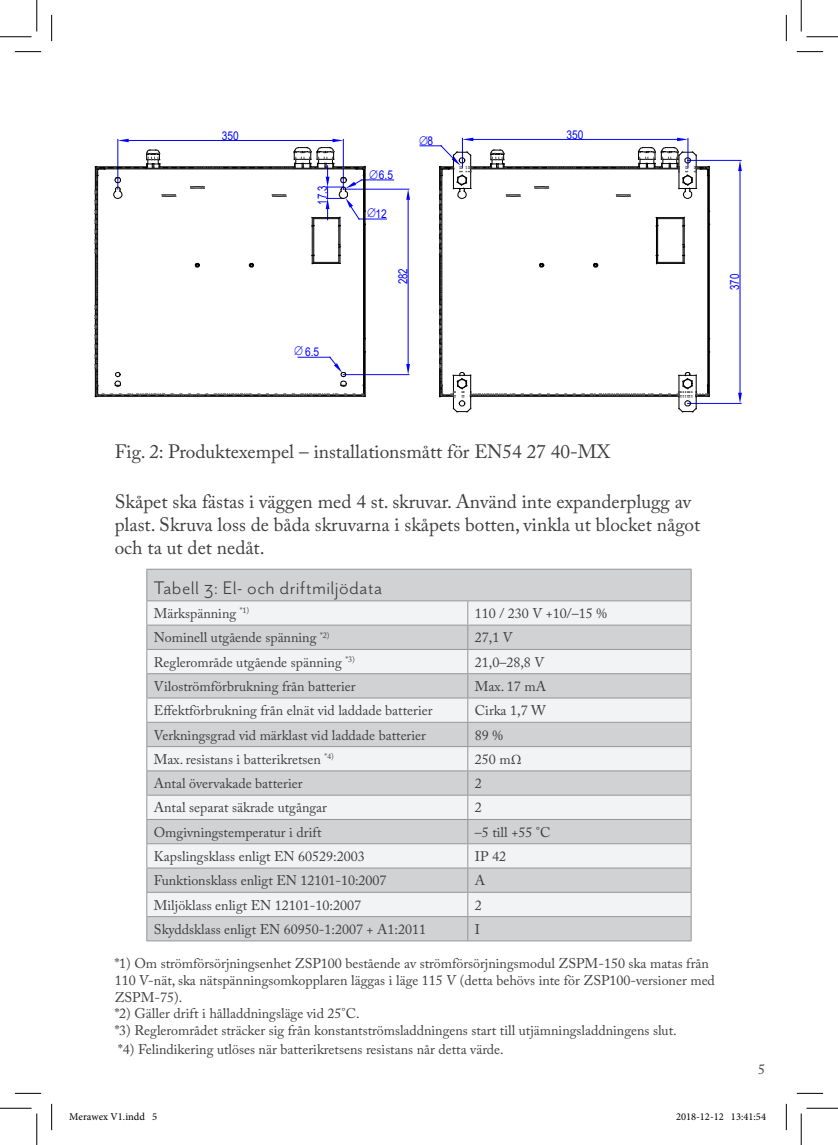
<style>
.page{position:relative;width:838px;height:1145px;background:#fff}
.page>*{position:absolute;margin:0;border:0;box-sizing:border-box;transform-origin:0 0}
.t1{font:21px "Mr Eaves San OT";letter-spacing:.02em;color:#3e3e3f}
.t2{font:19.25px/23.1px "Adobe Caslon Pro";color:#3e3e3f}
.t3{font:14px/16.8px "Adobe Caslon Pro";color:#3e3e3f}
.t4{font:12.78px "Arial";color:#00f;scale:.76 1}
.t5{font:12.08px "Arial";color:#00f;scale:.84 1}
.t6{font:10.5px "Minion Pro";color:#000}
</style>
<div class="page">
<hr style="left:361px;top:180px;width:32px;height:1px;background:#00f">
<hr style="left:343px;top:189px;width:66px;height:1px;background:#00f">
<hr style="left:343px;top:374px;width:66px;height:1px;background:#00f">
<hr style="left:408px;top:200px;width:1px;height:164px;background:#00f">
<svg style="left:406px;top:189px;width:4px;height:11px"></svg>
<svg style="left:406px;top:364px;width:4px;height:11px"></svg>
<hr style="left:687px;top:138px;width:1px;height:30px;background:#00f">
<hr style="left:473px;top:139px;width:204px;height:1px;background:#00f">
<svg style="left:677px;top:138px;width:10px;height:3px"></svg>
<hr style="left:687px;top:160px;width:54px;height:1px;background:#00f">
<hr style="left:687px;top:403px;width:54px;height:1px;background:#00f">
<hr style="left:739px;top:171px;width:1px;height:222px;background:#00f">
<svg style="left:738px;top:160px;width:3px;height:11px"></svg>
<svg style="left:738px;top:393px;width:3px;height:10px"></svg>
<hr style="left:707px;top:169px;width:1px;height:225px;background:#000">
<hr style="left:470px;top:169px;width:209px;height:1px;background:#000">
<hr style="left:503px;top:166px;width:135px;height:1px;background:#000">
<hr style="left:503px;top:167px;width:135px;height:1px;background:#000">
<hr style="left:470px;top:396px;width:209px;height:1px;background:#000">
<hr style="left:470px;top:395px;width:209px;height:1px;background:#000">
<svg style="left:539px;top:263px;width:5px;height:5px"></svg>
<svg style="left:593px;top:263px;width:5px;height:5px"></svg>
<hr style="left:709px;top:224px;width:1px;height:115px;background:#000">
<hr style="left:709px;top:352px;width:1px;height:44px;background:#000">
<hr style="left:709px;top:166px;width:1px;height:45px;background:#000">
<svg style="left:709px;top:339px;width:1px;height:13px"></svg>
<svg style="left:709px;top:211px;width:1px;height:13px"></svg>
<hr style="left:470px;top:168px;width:209px;height:1px;background:#000">
<hr style="left:708px;top:176px;width:1px;height:209px;background:#000">
<svg style="left:656px;top:217px;width:29px;height:47px"></svg>
<svg style="left:547px;top:168px;width:28px;height:1px"></svg>
<svg style="left:590px;top:394px;width:63px;height:2px"></svg>
<svg style="left:534px;top:186px;width:15px;height:3px"></svg>
<svg style="left:677px;top:372px;width:32px;height:41px"></svg>
<svg style="left:616px;top:147px;width:93px;height:52px"></svg>
<svg style="left:420px;top:138px;width:103px;height:275px"></svg>
<svg style="left:94px;top:139px;width:292px;height:258px"></svg>
<div style="left:147px;top:570px;width:543px;height:370px;background:#d1d2d4"></div>
<svg style="left:147px;top:601px;width:543px;height:315px;fill:#f2f3f4"></svg>
<hr style="left:146px;top:625px;width:322px;height:1px;background:#939598">
<hr style="left:468px;top:625px;width:223px;height:1px;background:#939598">
<hr style="left:146px;top:649px;width:322px;height:1px;background:#939598">
<hr style="left:468px;top:649px;width:223px;height:1px;background:#939598">
<hr style="left:146px;top:673px;width:322px;height:1px;background:#939598">
<hr style="left:468px;top:673px;width:223px;height:1px;background:#939598">
<hr style="left:146px;top:698px;width:322px;height:1px;background:#939598">
<hr style="left:468px;top:698px;width:223px;height:1px;background:#939598">
<hr style="left:146px;top:722px;width:322px;height:1px;background:#939598">
<hr style="left:468px;top:722px;width:223px;height:1px;background:#939598">
<hr style="left:146px;top:746px;width:322px;height:1px;background:#939598">
<hr style="left:468px;top:746px;width:223px;height:1px;background:#939598">
<hr style="left:146px;top:770px;width:322px;height:1px;background:#939598">
<hr style="left:468px;top:770px;width:223px;height:1px;background:#939598">
<hr style="left:146px;top:795px;width:322px;height:1px;background:#939598">
<hr style="left:468px;top:795px;width:223px;height:1px;background:#939598">
<hr style="left:146px;top:819px;width:322px;height:1px;background:#939598">
<hr style="left:468px;top:819px;width:223px;height:1px;background:#939598">
<hr style="left:146px;top:843px;width:322px;height:1px;background:#939598">
<hr style="left:468px;top:843px;width:223px;height:1px;background:#939598">
<hr style="left:146px;top:868px;width:322px;height:1px;background:#939598">
<hr style="left:468px;top:868px;width:223px;height:1px;background:#939598">
<hr style="left:146px;top:892px;width:322px;height:1px;background:#939598">
<hr style="left:468px;top:892px;width:223px;height:1px;background:#939598">
<hr style="left:146px;top:916px;width:322px;height:1px;background:#939598">
<hr style="left:468px;top:916px;width:223px;height:1px;background:#939598">
<svg style="left:467px;top:601px;width:1px;height:339px"></svg>
<svg style="left:146px;top:601px;width:1px;height:339px"></svg>
<svg style="left:690px;top:601px;width:1px;height:339px"></svg>
<hr style="left:146px;top:940px;width:322px;height:1px;background:#939598">
<hr style="left:468px;top:940px;width:223px;height:1px;background:#939598">
<hr style="left:146px;top:569px;width:322px;height:1px;background:#939598">
<hr style="left:146px;top:570px;width:1px;height:30px;background:#939598">
<hr style="left:468px;top:569px;width:223px;height:1px;background:#939598">
<hr style="left:690px;top:570px;width:1px;height:30px;background:#939598">
<hr style="left:146px;top:600px;width:322px;height:1px;background:#939598">
<hr style="left:468px;top:600px;width:223px;height:1px;background:#939598">
<svg style="left:15px;top:51px;width:26px;height:1px"></svg>
<svg style="left:796px;top:51px;width:27px;height:1px"></svg>
<svg style="left:15px;top:1093px;width:26px;height:1px"></svg>
<svg style="left:796px;top:1093px;width:27px;height:1px"></svg>
<svg style="left:51px;top:15px;width:1px;height:26px"></svg>
<svg style="left:51px;top:1104px;width:1px;height:26px"></svg>
<svg style="left:786px;top:15px;width:1px;height:26px"></svg>
<svg style="left:786px;top:1104px;width:1px;height:26px"></svg>
<hr style="left:0;top:36px;width:32px;height:1px;background:#000">
<hr style="left:806px;top:36px;width:31px;height:1px;background:#000">
<hr style="left:0;top:1108px;width:32px;height:1px;background:#000">
<hr style="left:806px;top:1108px;width:31px;height:1px;background:#000">
<hr style="left:36px;top:0;width:1px;height:31px;background:#000">
<hr style="left:36px;top:1113px;width:1px;height:32px;background:#000">
<hr style="left:800px;top:0;width:1px;height:31px;background:#000">
<hr style="left:800px;top:1113px;width:1px;height:32px;background:#000">
<p class="t5" style="left:222px;top:127px;width:22px">350</p>
<p class="t4" style="left:313px;top:205px;width:26px;rotate:-90deg">17.3</p>
<p class="t5" style="left:294px;top:343px;width:31px">∅ 6.5</p>
<p class="t5" style="left:369px;top:166px;width:30px">∅6.5</p>
<p class="t5" style="left:367px;top:205px;width:25px">∅12</p>
<p class="t5" style="left:419px;top:132px;width:18px">∅8</p>
<p class="t4" style="left:394px;top:284px;width:23px;rotate:-90deg">282</p>
<p class="t5" style="left:566px;top:126px;width:22px">350</p>
<p class="t4" style="left:725px;top:290px;width:23px;rotate:-90deg">370</p>
<h2 class="t2" style="left:115px;top:440px;width:497px">Fig. 2: Produktexempel – installationsmått för EN54 27 40-MX</h2>
<h2 class="t2" style="left:115px;top:490px;width:587px">Skåpet ska fästas i väggen med 4 st. skruvar. Använd inte expanderplugg av plast. Skruva loss de båda skruvarna i skåpets botten, vinkla ut blocket något och ta ut det nedåt.</h2>
<h1 class="t1" style="left:154px;top:576px;width:230px">Tabell 3: El- och driftmiljödata</h1>
<p class="t3" style="left:154px;top:605px;width:97px">Märkspänning <sup>*1)</sup></p>
<p class="t3" style="left:475px;top:605px;width:133px">110 / 230 V +10/–15 %</p>
<p class="t3" style="left:154px;top:629px;width:177px">Nominell utgående spänning <sup>*2)</sup></p>
<p class="t3" style="left:475px;top:629px;width:39px">27,1 V</p>
<p class="t3" style="left:154px;top:653px;width:202px">Reglerområde utgående spänning <sup>*3)</sup></p>
<p class="t3" style="left:475px;top:653px;width:71px">21,0–28,8 V</p>
<p class="t3" style="left:154px;top:678px;width:203px">Viloströmförbrukning från batterier</p>
<p class="t3" style="left:475px;top:678px;width:73px">Max. 17 mA</p>
<p class="t3" style="left:154px;top:702px;width:280px">Effektförbrukning från elnät vid laddade batterier</p>
<p class="t3" style="left:475px;top:702px;width:73px">Cirka 1,7 W</p>
<p class="t3" style="left:154px;top:726px;width:274px">Verkningsgrad vid märklast vid laddade batterier</p>
<p class="t3" style="left:475px;top:726px;width:30px">89 %</p>
<p class="t3" style="left:154px;top:751px;width:182px">Max. resistans i batterikretsen <sup>*4)</sup></p>
<p class="t3" style="left:475px;top:751px;width:48px">250 mΩ</p>
<p class="t3" style="left:154px;top:775px;width:150px">Antal övervakade batterier</p>
<p class="t3" style="left:475px;top:775px;width:8px">2</p>
<p class="t3" style="left:154px;top:799px;width:175px">Antal separat säkrade utgångar</p>
<p class="t3" style="left:475px;top:799px;width:8px">2</p>
<p class="t3" style="left:154px;top:824px;width:169px">Omgivningstemperatur i drift</p>
<p class="t3" style="left:475px;top:824px;width:77px">–5 till +55 °C</p>
<p class="t3" style="left:154px;top:848px;width:212px">Kapslingsklass enligt EN 60529:2003</p>
<p class="t3" style="left:475px;top:848px;width:33px">IP 42</p>
<p class="t3" style="left:154px;top:872px;width:234px">Funktionsklass enligt EN 12101-10:2007</p>
<p class="t3" style="left:475px;top:872px;width:12px">A</p>
<p class="t3" style="left:154px;top:896px;width:209px">Miljöklass enligt EN 12101-10:2007</p>
<p class="t3" style="left:475px;top:896px;width:8px">2</p>
<p class="t3" style="left:154px;top:921px;width:274px">Skyddsklass enligt EN 60950-1:2007 + A1:2011</p>
<p class="t3" style="left:475px;top:921px;width:7px">I</p>
<p class="t3" style="left:115px;top:955px;width:601px">*1) Om strömförsörjningsenhet ZSP100 bestående av strömförsörjningsmodul ZSPM-150 ska matas från 110 V-nät, ska nätspänningsomkopplaren läggas i läge 115 V (detta behövs inte för ZSP100-versioner med ZSPM-75).<br>*2) Gäller drift i hålladdningsläge vid 25°C.<br>*3) Reglerområdet sträcker sig från konstantströmsladdningens start till utjämningsladdningens slut.</p>
<p class="t3" style="left:118px;top:1041px;width:387px">*4) Felindikering utlöses när batterikretsens resistans når detta värde.</p>
<p class="t3" style="left:758px;top:1061px;width:8px">5</p>
<p class="t6" style="left:69px;top:1109px;width:89px">Merawex V1.indd 5</p>
<p class="t6" style="left:676px;top:1109px;width:91px">2018-12-12 13:41:54</p>
</div>
